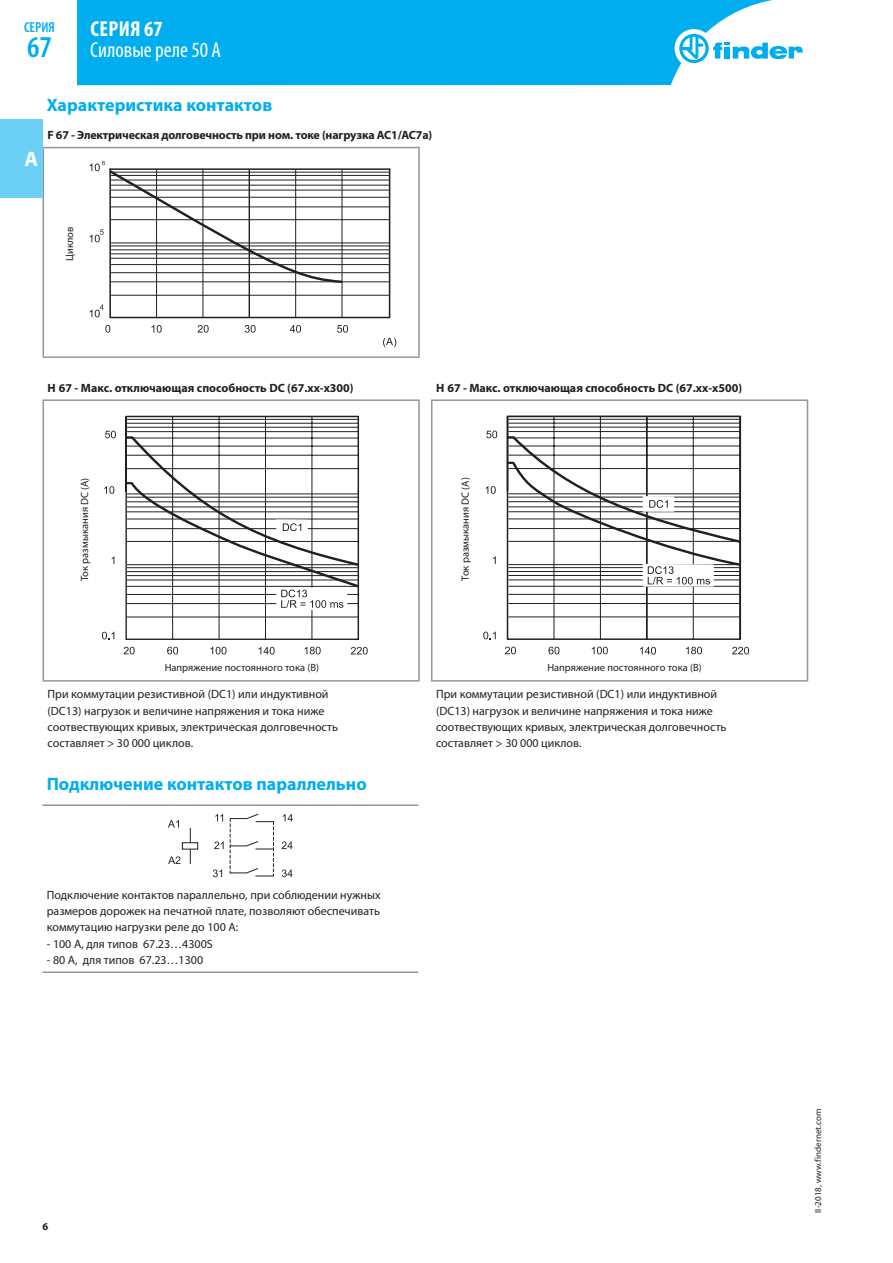
<style>
.page{position:relative;width:893px;height:1263px;background:#fff}
.page>*{position:absolute;margin:0;border:0;box-sizing:border-box;transform-origin:0 0}
.t1{font:600 condensed 30.3px "Myriad Pro";color:#00aeef}
.t2{font:condensed 21.75px "Myriad Pro";color:#fff}
.t3{font:700 condensed 21.75px "Myriad Pro";letter-spacing:.02em;color:#fff}
.t4{font:700 21px "Myriad Pro";color:#fff}
.t5{font:700 18px "Myriad Pro";color:#00aeef}
.t6{font:600 condensed 14.55px "Myriad Pro";color:#00aeef}
.t7{font:12px/16.2px "Myriad Pro";color:#231f20}
.t8{font:700 12px "Myriad Pro";letter-spacing:-.005em;color:#231f20}
.t9{font:10.5px "Myriad Pro";color:#231f20}
.t10{font:700 10.5px "Myriad Pro";color:#231f20}
.t11{font:9px "Myriad Pro";color:#231f20}
</style>
<div class="page">
<hr style="left:43px;top:147px;width:377px;height:1px;background:#939598">
<hr style="left:43px;top:148px;width:1px;height:208px;background:#939598">
<hr style="left:418px;top:148px;width:2px;height:208px;background:#939598">
<hr style="left:43px;top:356px;width:377px;height:2px;background:#939598">
<hr style="left:43px;top:399px;width:377px;height:2px;background:#939598">
<hr style="left:43px;top:401px;width:1px;height:279px;background:#939598">
<hr style="left:418px;top:401px;width:2px;height:279px;background:#939598">
<hr style="left:43px;top:680px;width:377px;height:2px;background:#939598">
<hr style="left:431px;top:399px;width:377px;height:2px;background:#939598">
<hr style="left:431px;top:401px;width:1px;height:279px;background:#939598">
<hr style="left:807px;top:401px;width:1px;height:279px;background:#939598">
<hr style="left:431px;top:680px;width:377px;height:2px;background:#939598">
<hr style="left:111px;top:295px;width:278px;height:1px;background:#231f20">
<hr style="left:111px;top:281px;width:278px;height:1px;background:#231f20">
<hr style="left:111px;top:272px;width:278px;height:1px;background:#231f20">
<hr style="left:111px;top:264px;width:278px;height:1px;background:#231f20">
<hr style="left:111px;top:254px;width:278px;height:1px;background:#231f20">
<hr style="left:111px;top:258px;width:278px;height:1px;background:#231f20">
<hr style="left:111px;top:250px;width:278px;height:1px;background:#231f20">
<hr style="left:111px;top:243px;width:278px;height:1px;background:#231f20">
<hr style="left:111px;top:246px;width:278px;height:1px;background:#231f20">
<hr style="left:111px;top:219px;width:278px;height:1px;background:#231f20">
<hr style="left:111px;top:207px;width:278px;height:1px;background:#231f20">
<hr style="left:111px;top:197px;width:278px;height:1px;background:#231f20">
<hr style="left:111px;top:190px;width:278px;height:1px;background:#231f20">
<hr style="left:111px;top:185px;width:278px;height:1px;background:#231f20">
<hr style="left:111px;top:180px;width:278px;height:1px;background:#231f20">
<hr style="left:111px;top:175px;width:278px;height:1px;background:#231f20">
<hr style="left:111px;top:172px;width:278px;height:1px;background:#231f20">
<div style="left:109px;top:169px;width:281px;height:149px;border:2px solid #231f20"></div>
<svg style="left:383px;top:338px;width:13px;height:9px"></svg>
<hr style="left:342px;top:169px;width:1px;height:149px;background:#231f20">
<hr style="left:295px;top:170px;width:1px;height:148px;background:#231f20">
<hr style="left:249px;top:170px;width:1px;height:148px;background:#231f20">
<hr style="left:203px;top:170px;width:1px;height:148px;background:#231f20">
<hr style="left:156px;top:170px;width:1px;height:148px;background:#231f20">
<hr style="left:110px;top:168px;width:280px;height:2px;background:#231f20">
<svg style="left:90px;top:304px;width:14px;height:13px"></svg>
<svg style="left:152px;top:325px;width:10px;height:8px"></svg>
<svg style="left:198px;top:325px;width:11px;height:8px"></svg>
<svg style="left:245px;top:325px;width:11px;height:8px"></svg>
<svg style="left:290px;top:325px;width:11px;height:8px"></svg>
<svg style="left:337px;top:325px;width:11px;height:8px"></svg>
<svg style="left:105px;top:325px;width:5px;height:8px"></svg>
<svg style="left:90px;top:161px;width:255px;height:123px"></svg>
<svg style="left:125px;top:608px;width:235px;height:33px"></svg>
<hr style="left:358px;top:416px;width:1px;height:223px;background:#231f20">
<hr style="left:312px;top:417px;width:1px;height:223px;background:#231f20">
<hr style="left:265px;top:416px;width:1px;height:224px;background:#231f20">
<hr style="left:219px;top:416px;width:1px;height:224px;background:#231f20">
<hr style="left:172px;top:417px;width:1px;height:223px;background:#231f20">
<svg style="left:102px;top:632px;width:12px;height:7px"></svg>
<svg style="left:124px;top:647px;width:11px;height:7px"></svg>
<svg style="left:167px;top:647px;width:11px;height:7px"></svg>
<svg style="left:210px;top:647px;width:16px;height:7px"></svg>
<svg style="left:259px;top:647px;width:16px;height:7px"></svg>
<svg style="left:305px;top:647px;width:16px;height:7px"></svg>
<svg style="left:351px;top:647px;width:17px;height:7px"></svg>
<svg style="left:104px;top:486px;width:10px;height:8px"></svg>
<svg style="left:105px;top:431px;width:11px;height:7px"></svg>
<div style="left:276px;top:587px;width:71px;height:23px;background:#fff"></div>
<svg style="left:125px;top:416px;width:235px;height:192px"></svg>
<svg style="left:506px;top:416px;width:236px;height:224px"></svg>
<hr style="left:739px;top:416px;width:1px;height:223px;background:#231f20">
<hr style="left:693px;top:416px;width:1px;height:224px;background:#231f20">
<hr style="left:646px;top:416px;width:1px;height:224px;background:#231f20">
<hr style="left:600px;top:416px;width:1px;height:224px;background:#231f20">
<hr style="left:554px;top:417px;width:1px;height:223px;background:#231f20">
<hr style="left:508px;top:427px;width:232px;height:1px;background:#231f20">
<hr style="left:508px;top:431px;width:232px;height:1px;background:#231f20">
<hr style="left:508px;top:423px;width:232px;height:1px;background:#231f20">
<hr style="left:508px;top:419px;width:232px;height:1px;background:#231f20">
<hr style="left:507px;top:416px;width:233px;height:1px;background:#231f20">
<svg style="left:493px;top:556px;width:3px;height:8px"></svg>
<svg style="left:483px;top:632px;width:13px;height:7px"></svg>
<svg style="left:505px;top:647px;width:11px;height:7px"></svg>
<svg style="left:548px;top:647px;width:11px;height:7px"></svg>
<svg style="left:592px;top:647px;width:16px;height:7px"></svg>
<svg style="left:640px;top:647px;width:16px;height:7px"></svg>
<svg style="left:686px;top:647px;width:16px;height:7px"></svg>
<svg style="left:732px;top:647px;width:17px;height:7px"></svg>
<svg style="left:486px;top:486px;width:10px;height:8px"></svg>
<svg style="left:486px;top:431px;width:11px;height:7px"></svg>
<svg style="left:643px;top:584px;width:71px;height:3px"></svg>
<svg style="left:508px;top:434px;width:234px;height:150px"></svg>
<hr style="left:43px;top:804px;width:375px;height:2px;background:#939598">
<hr style="left:43px;top:971px;width:375px;height:2px;background:#939598">
<div style="left:182px;top:842px;width:16px;height:8px;background:#fff;border:1px solid #231f20"></div>
<svg style="left:168px;top:820px;width:11px;height:7px"></svg>
<svg style="left:168px;top:856px;width:12px;height:8px"></svg>
<svg style="left:283px;top:814px;width:10px;height:7px"></svg>
<svg style="left:282px;top:841px;width:11px;height:8px"></svg>
<svg style="left:282px;top:869px;width:11px;height:8px"></svg>
<svg style="left:189px;top:814px;width:85px;height:63px"></svg>
<div style="left:0;top:119px;width:43px;height:79px;background:#6bcff6"></div>
<div style="left:77px;top:0;width:696px;height:85px;background:#00aeef"></div>
<div style="left:675px;top:29px;width:38px;height:39px;background:#fff;border-radius:50%"></div>
<svg style="left:679px;top:34px;width:124px;height:29px"></svg>
<p class="t6" style="left:24px;top:19px;width:32px">СЕРИЯ</p>
<h1 class="t1" style="left:27px;top:30px;width:26px">67</h1>
<h2 class="t3" style="left:90px;top:16px;width:74px">СЕРИЯ 67</h2>
<h2 class="t2" style="left:90px;top:37px;width:132px">Силовые реле 50 А</h2>
<h3 class="t4" style="left:24px;top:146px;width:15px">A</h3>
<h3 class="t5" style="left:47px;top:93px;width:227px">Характеристика контактов</h3>
<p class="t8" style="left:48px;top:127px;width:386px">F 67 - Электрическая долговечность при ном. токе (нагрузка AC1/AC7a)</p>
<p class="t9" style="left:63px;top:261px;width:36px;rotate:-90deg">Циклов</p>
<p class="t8" style="left:48px;top:380px;width:308px">H 67 - Макс. отключающая способность DC (67.xx-x300)</p>
<p class="t8" style="left:436px;top:380px;width:308px">H 67 - Макс. отключающая способность DC (67.xx-x500)</p>
<p class="t9" style="left:78px;top:581px;width:105px;rotate:-90deg">Ток размыкания DC (A)</p>
<p class="t9" style="left:165px;top:661px;width:156px">Напряжение постоянного тока (B)</p>
<p class="t9" style="left:459px;top:581px;width:105px;rotate:-90deg">Ток размыкания DC (A)</p>
<p class="t9" style="left:547px;top:661px;width:156px">Напряжение постоянного тока (B)</p>
<p class="t7" style="left:48px;top:686px;width:292px">При коммутации резистивной (DC1) или индуктивной (DC13) нагрузок и величине напряжения и тока ниже соотвествующих кривых, электрическая долговечность составляет &gt; 30 000 циклов.</p>
<p class="t7" style="left:436px;top:686px;width:292px">При коммутации резистивной (DC1) или индуктивной (DC13) нагрузок и величине напряжения и тока ниже соотвествующих кривых, электрическая долговечность составляет &gt; 30 000 циклов.</p>
<h3 class="t5" style="left:47px;top:772px;width:321px">Подключение контактов параллельно</h3>
<p class="t7" style="left:47px;top:887px;width:335px;text-align:justify">Подключение контактов параллельно, при соблюдении нужных размеров дорожек на печатной плате, позволяют обеспечивать коммутацию нагрузки реле до 100 A:</p>
<p class="t7" style="left:47px;top:935px;width:168px">- 100 A, для типов 67.23…4300S</p>
<p class="t7" style="left:47px;top:951px;width:158px">- 80 A, для типов 67.23…1300</p>
<p class="t10" style="left:43px;top:1219px;width:7px">6</p>
<p class="t11" style="left:812px;top:1213px;width:105px;rotate:-90deg">II-2018, www.findernet.com</p>
</div>
